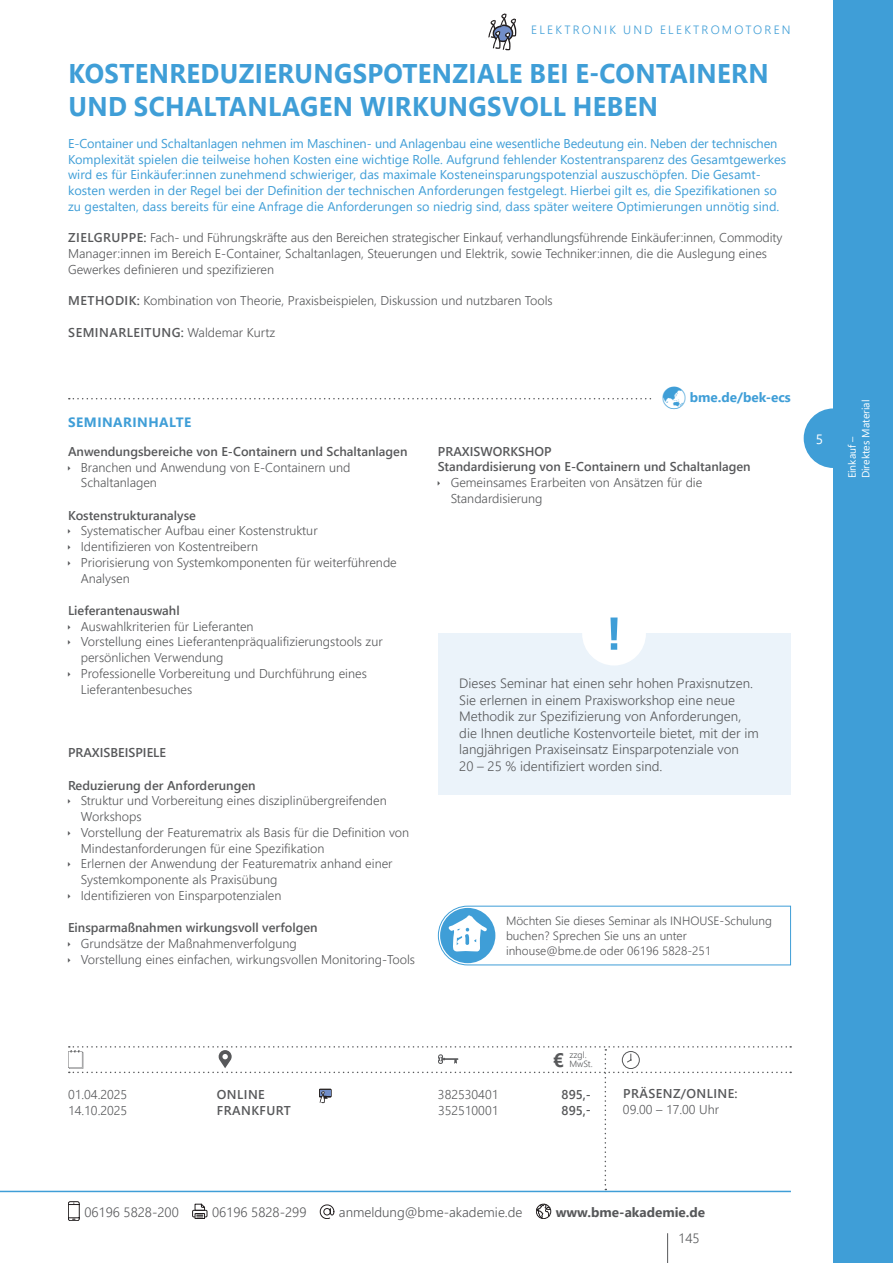
<style>
.page{position:relative;width:893px;height:1263px;background:#fff}
.page>*{position:absolute;margin:0;border:0;box-sizing:border-box;transform-origin:0 0}
.t1{font:700 27px/33px "Segoe UI";letter-spacing:.015em;color:#3f9ed7;scale:.95 1}
.t2{font:700 19.5px "Segoe UI";color:#57585a}
.t3{font:300 13.5px/16.5px "Segoe UI";color:#57585a}
.t4{font:700 13.5px "Segoe UI";color:#57585a}
.t5{font:700 13.5px "Segoe UI";color:#3f9ed7}
.t6{font:700 13.5px "Segoe UI";letter-spacing:.035em;color:#3f9ed7}
.t7{font:13.5px "Segoe UI";color:#fff}
.t8{font:300 12.75px/15.8px "Segoe UI";color:#57585a}
.t9{font:12.75px/15.8px "Segoe UI";color:#3f9ed7}
.t10{font:600 12.75px "Segoe UI";color:#57585a}
.t11{font:600 12.75px/15.8px "Segoe UI";letter-spacing:.035em;color:#57585a}
.t12{font:300 12px/15px "Segoe UI";color:#57585a}
.t13{font:300 12px "Segoe UI";letter-spacing:.185em;color:#3f9ed7}
.t14{font:10.5px/13.5px "Segoe UI";color:#fff}
.t15{font:300 9px/9px "Segoe UI";color:#57585a}
.s1{font-weight:600}
.s2{font-weight:300}
</style>
<div class="page">
<div style="left:804px;top:408px;width:59px;height:60px;background:#3f9ed7;border-radius:50%"></div>
<div style="left:833px;top:0;width:60px;height:1263px;background:#3f9ed7"></div>
<hr style="left:0;top:1191px;width:791px;height:1px;background:#3f9ed7">
<hr style="left:667px;top:1233px;width:1px;height:30px;background:#57585a">
<svg style="left:68px;top:1201px;width:12px;height:20px"></svg>
<div style="left:192px;top:1210px;width:15px;height:7px;border:1px solid #231f20"></div>
<svg style="left:195px;top:1204px;width:10px;height:15px"></svg>
<svg style="left:320px;top:1205px;width:14px;height:14px"></svg>
<svg style="left:536px;top:1204px;width:15px;height:15px"></svg>
<div style="left:536px;top:1204px;width:15px;height:15px;border:1px solid #231f20;border-radius:50%"></div>
<svg style="left:438px;top:905px;width:353px;height:61px"></svg>
<svg style="left:68px;top:1046px;width:723px;height:144px"></svg>
<svg style="left:488px;top:13px;width:28px;height:37px"></svg>
<div style="left:438px;top:634px;width:353px;height:161px;background:#ebf3fa"></div>
<div style="left:582px;top:602px;width:64px;height:63px;background:#fff;border-radius:50%"></div>
<svg style="left:610px;top:617px;width:8px;height:33px"></svg>
<svg style="left:69px;top:398px;width:583px;height:2px"></svg>
<p class="t13" style="left:531px;top:19px;width:261px">ELEKTRONIK UND ELEKTROMOTOREN</p>
<p class="t1" style="left:68px;top:55px;width:739px">KOSTENREDUZIERUNGSPOTENZIALE BEI E-CONTAINERN<br>UND SCHALTANLAGEN WIRKUNGSVOLL HEBEN</p>
<p class="t9" style="left:68px;top:134px;width:720px">E-Container und Schaltanlagen nehmen im Maschinen- und Anlagenbau eine wesentliche Bedeutung ein. Neben der technischen Komplexität spielen die teilweise hohen Kosten eine wichtige Rolle. Aufgrund fehlender Kostentransparenz des Gesamtgewerkes wird es für Einkäufer:innen zunehmend schwieriger, das maximale Kosteneinsparungspotenzial auszuschöpfen. Die Gesamt&shy;kosten werden in der Regel bei der Definition der technischen Anforderungen festgelegt. Hierbei gilt es, die Spezifikationen so zu gestalten, dass bereits für eine Anfrage die Anforderungen so niedrig sind, dass später weitere Optimierungen unnötig sind.</p>
<p class="t8" style="left:68px;top:229px;width:716px"><span class="s1">ZIELGRUPPE:</span> Fach- und Führungskräfte aus den Bereichen strategischer Einkauf, verhandlungsführende Einkäufer:innen, Commodity<br>Manager:innen im Bereich E-Container, Schaltanlagen, Steuerungen und Elektrik, sowie Techniker:innen, die die Auslegung eines<br>Gewerkes definieren und spezifizieren</p>
<p class="t8" style="left:68px;top:292px;width:486px"><span class="s1">METHODIK:</span> Kombination von Theorie, Praxisbeispielen, Diskussion und nutzbaren Tools</p>
<p class="t11" style="left:68px;top:324px;width:209px">SEMINARLEITUNG: <span class="s2">Waldemar Kurtz</span></p>
<p class="t6" style="left:68px;top:409px;width:124px">SEMINARINHALTE</p>
<p class="t8" style="left:81px;top:442px;width:328px;text-indent:-13px"><span class="s1">Anwendungsbereiche von E-Containern und Schaltanlagen<br></span>Branchen und Anwendung von E-Containern und<br>Schaltanlagen</p>
<p class="t8" style="left:81px;top:506px;width:318px;text-indent:-13px"><span class="s1">Kostenstrukturanalyse<br></span>Systematischer Aufbau einer Kostenstruktur<br>Identifizieren von Kostentreibern<br>Priorisierung von Systemkomponenten für weiterführende Analysen</p>
<p class="t8" style="left:81px;top:601px;width:303px;text-indent:-13px"><span class="s1">Lieferantenauswahl<br></span>Auswahlkriterien für Lieferanten<br>Vorstellung eines Lieferantenpräqualifizierungstools zur persönlichen Verwendung<br>Professionelle Vorbereitung und Durchführung eines Lieferantenbesuches</p>
<p class="t10" style="left:68px;top:741px;width:100px">PRAXISBEISPIELE</p>
<p class="t8" style="left:81px;top:776px;width:330px;text-indent:-13px"><span class="s1">Reduzierung der Anforderungen<br></span>Struktur und Vorbereitung eines disziplinübergreifenden Workshops<br>Vorstellung der Featurematrix als Basis für die Definition von Mindestanforderungen für eine Spezifikation<br>Erlernen der Anwendung der Featurematrix anhand einer Systemkomponente als Praxisübung<br>Identifizieren von Einsparpotenzialen</p>
<p class="t8" style="left:81px;top:918px;width:336px;text-indent:-13px"><span class="s1">Einsparmaßnahmen wirkungsvoll verfolgen<br></span>Grundsätze der Maßnahmenverfolgung<br>Vorstellung eines einfachen, wirkungsvollen Monitoring-Tools</p>
<p class="t5" style="left:690px;top:384px;width:103px">bme.de/bek-ecs</p>
<p class="t10" style="left:438px;top:439px;width:115px">PRAXISWORKSHOP</p>
<p class="t10" style="left:438px;top:455px;width:314px">Standardisierung von E-Containern und Schaltanlagen</p>
<p class="t8" style="left:451px;top:473px;width:253px">Gemeinsames Erarbeiten von Ansätzen für die</p>
<p class="t8" style="left:451px;top:489px;width:93px">Standardisierung</p>
<p class="t3" style="left:459px;top:674px;width:301px">Dieses Seminar hat einen sehr hohen Praxisnutzen.<br>Sie erlernen in einem Praxisworkshop eine neue Methodik zur Spezifizierung von Anforderungen, die Ihnen deutliche Kostenvorteile bietet, mit der im langjährigen Praxiseinsatz Einsparpotenziale von<br>20 – 25 % identifiziert worden sind.</p>
<p class="t12" style="left:506px;top:912px;width:267px">Möchten Sie dieses Seminar als INHOUSE-Schulung buchen? Sprechen Sie uns an unter inhouse@bme.de oder 06196 5828-251</p>
<p class="t7" style="left:816px;top:426px;width:9px">5</p>
<p class="t14" style="left:845px;top:478px;width:80px;rotate:-90deg">Einkauf –<br>Direktes Material</p>
<h2 class="t2" style="left:553px;top:1042px;width:13px">€</h2>
<p class="t15" style="left:569px;top:1050px;width:25px">zzgl.<br>MwSt.</p>
<p class="t8" style="left:68px;top:1085px;width:61px">01.04.2025</p>
<p class="t10" style="left:217px;top:1083px;width:49px">ONLINE</p>
<p class="t8" style="left:438px;top:1085px;width:62px">382530401</p>
<p class="t10" style="left:562px;top:1083px;width:31px">895,-</p>
<p class="t8" style="left:68px;top:1101px;width:61px">14.10.2025</p>
<p class="t11" style="left:217px;top:1101px;width:76px">FRANKFURT</p>
<p class="t8" style="left:438px;top:1101px;width:62px">352510001</p>
<p class="t10" style="left:562px;top:1098px;width:31px">895,-</p>
<p class="t11" style="left:623px;top:1084px;width:116px">PRÄSENZ/ONLINE:<br><span class="s2">09.00 – 17.00 Uhr</span></p>
<p class="t3" style="left:84px;top:1202px;width:96px">06196 5828-200</p>
<p class="t3" style="left:212px;top:1202px;width:96px">06196 5828-299</p>
<p class="t3" style="left:339px;top:1202px;width:185px">anmeldung@bme-akademie.de</p>
<p class="t4" style="left:556px;top:1199px;width:151px">www.bme-akademie.de</p>
<p class="t3" style="left:678px;top:1229px;width:23px">145</p>
</div>
